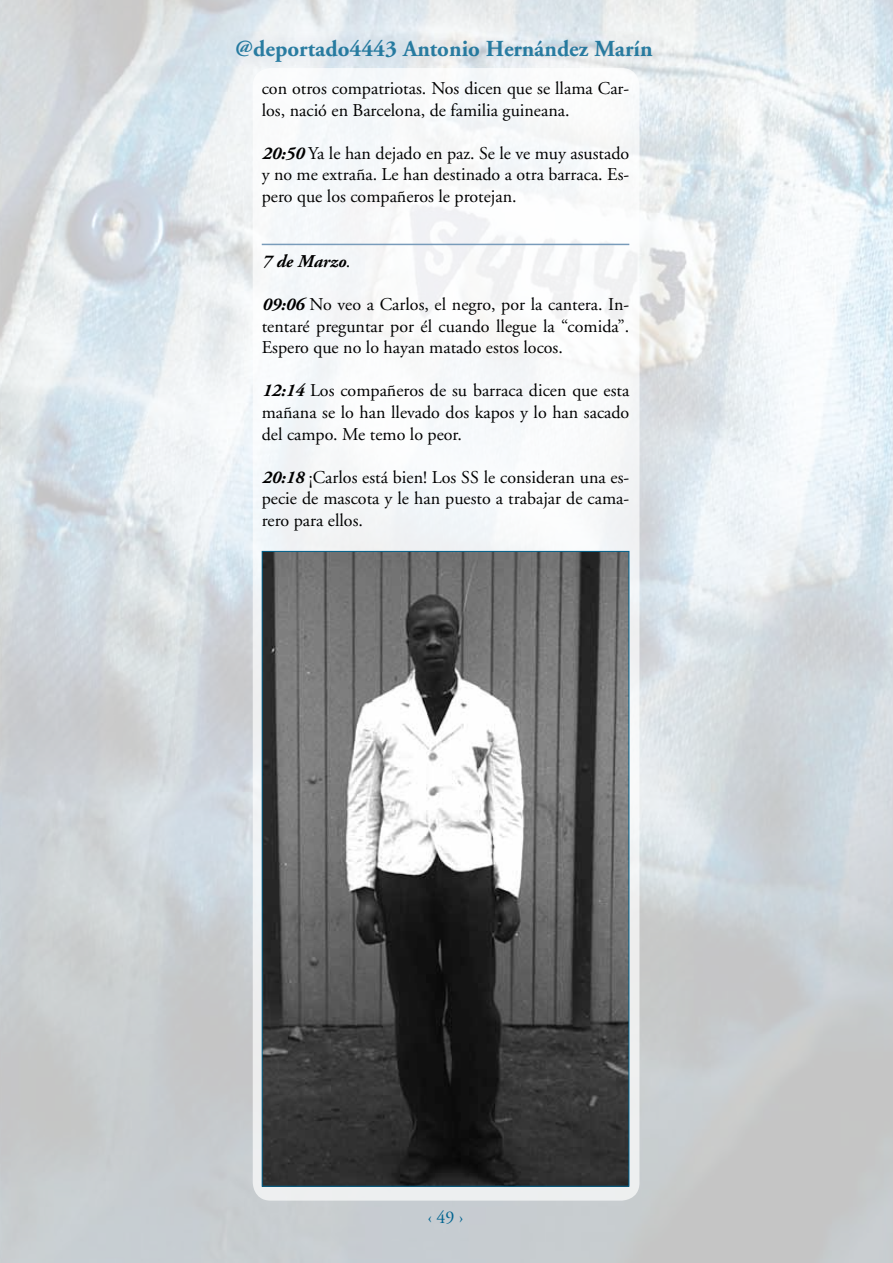
<style>
.page{position:relative;width:893px;height:1263px;background:#fff}
.page>*{position:absolute;margin:0;border:0;box-sizing:border-box;transform-origin:0 0}
.t1{font:700 22.8px "Adobe Garamond";color:#006490}
.t2{font:18px/21.6px "Adobe Garamond";color:#000;text-align:justify}
.t3{font:italic 700 18px "Adobe Garamond";color:#000}
.t4{font:18px "Adobe Garamond";color:#006490}
.s1{font-weight:700;font-style:italic}
.s2{font-weight:400;font-style:normal}
</style>
<div class="page">
<img style="left:0;top:0;width:893px;height:1263px">
<div style="left:215px;top:19px;width:453px;height:60px;background:#101e54;opacity:.1"></div>
<div style="left:253px;top:68px;width:386px;height:1132px;background:#f7f9fa;border-radius:18px"></div>
<hr style="left:262px;top:244px;width:367px;height:1px;background:#789bba">
<img style="left:264px;top:553px;width:363px;height:631px">
<p class="t1" style="left:236px;top:37px;width:419px">@deportado4443 Antonio Hernández Marín</p>
<p class="t2" style="left:262px;top:78px;width:369px">con otros compatriotas. Nos dicen que se llama Car&shy;los, nació en Barcelona, de familia guineana.</p>
<p class="t2" style="left:262px;top:143px;width:369px"><span class="s1">20:50</span> Ya le han dejado en paz. Se le ve muy asustado y no me extraña. Le han destinado a otra barraca. Es&shy;pero que los compañeros le protejan.</p>
<p class="t3" style="left:262px;top:251px;width:90px">7 de Marzo<span class="s2">.</span></p>
<p class="t2" style="left:262px;top:294px;width:369px"><span class="s1">09:06</span> No veo a Carlos, el negro, por la cantera. In&shy;tentaré preguntar por él cuando llegue la “comida”.<br>Espero que no lo hayan matado estos locos.</p>
<p class="t2" style="left:262px;top:380px;width:369px"><span class="s1">12:14</span> Los compañeros de su barraca dicen que esta mañana se lo han llevado dos kapos y lo han sacado del campo. Me temo lo peor.</p>
<p class="t2" style="left:262px;top:467px;width:369px"><span class="s1">20:18</span> ¡Carlos está bien! Los SS le consideran una es&shy;pecie de mascota y le han puesto a trabajar de cama&shy;rero para ellos.</p>
<p class="t4" style="left:428px;top:1208px;width:37px">‹ 49 ›</p>
</div>
